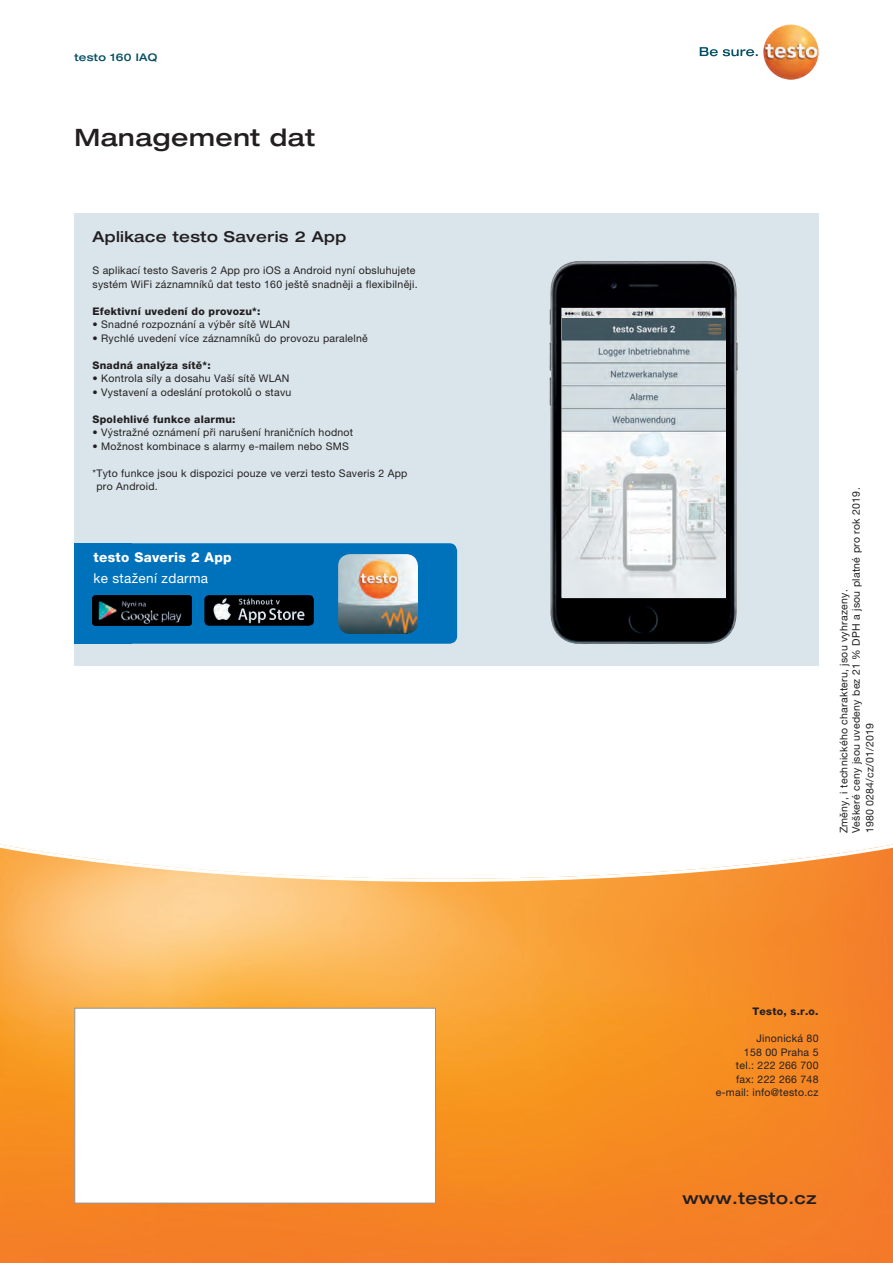
<style>
.page{position:relative;width:893px;height:1263px;background:#fff}
.page>*{position:absolute;margin:0;border:0;box-sizing:border-box;transform-origin:0 0}
.t1{font:500 expanded 24px "Helvetica Neue LTW1 G";letter-spacing:.025em;color:#231f20}
.t2{font:500 expanded 16.5px "Helvetica Neue LTW1 G";letter-spacing:.025em;color:#231f20}
.t3{font:500 expanded 15px "Helvetica Neue LTW1 G";letter-spacing:.025em;color:#231f20}
.t4{font:800 13.5px "Helvetica Neue LTW1 G";letter-spacing:.025em;color:#fff}
.t5{font:13.5px "Helvetica Neue LTW1 G";letter-spacing:.025em;color:#fff}
.t6{font:10.5px/13.5px "Helvetica Neue LTW1 G";letter-spacing:.025em;color:#231f20}
.t7{font:800 10.5px "Helvetica Neue LTW1 G";letter-spacing:.025em;color:#231f20}
.t8{font:500 expanded 10.5px "Helvetica Neue LTW1 G";letter-spacing:.025em;color:#074f64}
</style>
<div class="page">
<svg style="left:0;top:844px;width:893px;height:419px;background:#f79f46"></svg>
<svg style="left:700px;top:47px;width:58px;height:9px"></svg>
<img style="left:763px;top:24px;width:56px;height:56px;border-radius:28px">
<div style="left:74px;top:213px;width:745px;height:452px;background:#d9e5eb"></div>
<img style="left:549px;top:261px;width:189px;height:383px">
<div style="left:92px;top:543px;width:365px;height:101px;background:#0072bc;border-radius:8px"></div>
<div style="left:74px;top:543px;width:58px;height:101px;background:#0072bc"></div>
<img style="left:338px;top:554px;width:80px;height:80px">
<div style="left:74px;top:1008px;width:362px;height:195px;background:#fff;border:1px solid #939598"></div>
<img style="left:562px;top:318px;width:164px;height:280px">
<img style="left:92px;top:595px;width:99px;height:31px">
<img style="left:204px;top:595px;width:110px;height:31px">
<p class="t8" style="left:74px;top:51px;width:84px">testo 160 IAQ</p>
<h1 class="t1" style="left:74px;top:122px;width:242px">Management dat</h1>
<h3 class="t3" style="left:92px;top:227px;width:255px">Aplikace testo Saveris 2 App</h3>
<p class="t6" style="left:92px;top:264px;width:327px">S aplikací testo Saveris 2 App pro iOS a Android nyní obsluhujete systém WiFi záznamníků dat testo 160 ještě snadněji a flexibilněji.</p>
<p class="t7" style="left:92px;top:305px;width:170px">Efektivní uvedení do provozu*:</p>
<p class="t6" style="left:92px;top:318px;width:199px">• Snadné rozpoznání a výběr sítě WLAN</p>
<p class="t6" style="left:92px;top:331px;width:277px">• Rychlé uvedení více záznamníků do provozu paralelně</p>
<p class="t7" style="left:92px;top:359px;width:120px">Snadná analýza sítě*:</p>
<p class="t6" style="left:92px;top:372px;width:199px">• Kontrola síly a dosahu Vaší sítě WLAN</p>
<p class="t6" style="left:92px;top:385px;width:200px">• Vystavení a odeslání protokolů o stavu</p>
<p class="t7" style="left:92px;top:413px;width:145px">Spolehlivé funkce alarmu:</p>
<p class="t6" style="left:92px;top:426px;width:262px">• Výstražné oznámení při narušení hraničních hodnot</p>
<p class="t6" style="left:92px;top:439px;width:258px">• Možnost kombinace s alarmy e-mailem nebo SMS</p>
<p class="t6" style="left:96px;top:466px;width:313px;text-indent:-4px">*Tyto funkce jsou k dispozici pouze ve verzi testo Saveris 2 App pro Android.</p>
<p class="t4" style="left:94px;top:549px;width:140px">testo Saveris 2 App</p>
<p class="t5" style="left:94px;top:570px;width:116px">ke stažení zdarma</p>
<p class="t6" style="left:837px;top:833px;width:347px;line-height:13px;rotate:-90deg">Změny, i technického charakteru, jsou vyhrazeny.<br>Veškeré ceny jsou uvedeny bez 21 % DPH a jsou platné pro rok 2019.<br>1980 0284/cz/01/2019</p>
<p class="t7" style="left:752px;top:1005px;width:68px">Testo, s.r.o.</p>
<p class="t6" style="left:716px;top:1032px;width:104px;text-align:right">Jinonická 80<br>158 00 Praha 5<br>tel.: 222 266 700 fax: 222 266 748 e-mail: info@testo.cz</p>
<h2 class="t2" style="left:682px;top:1187px;width:136px">www.testo.cz</h2>
</div>
